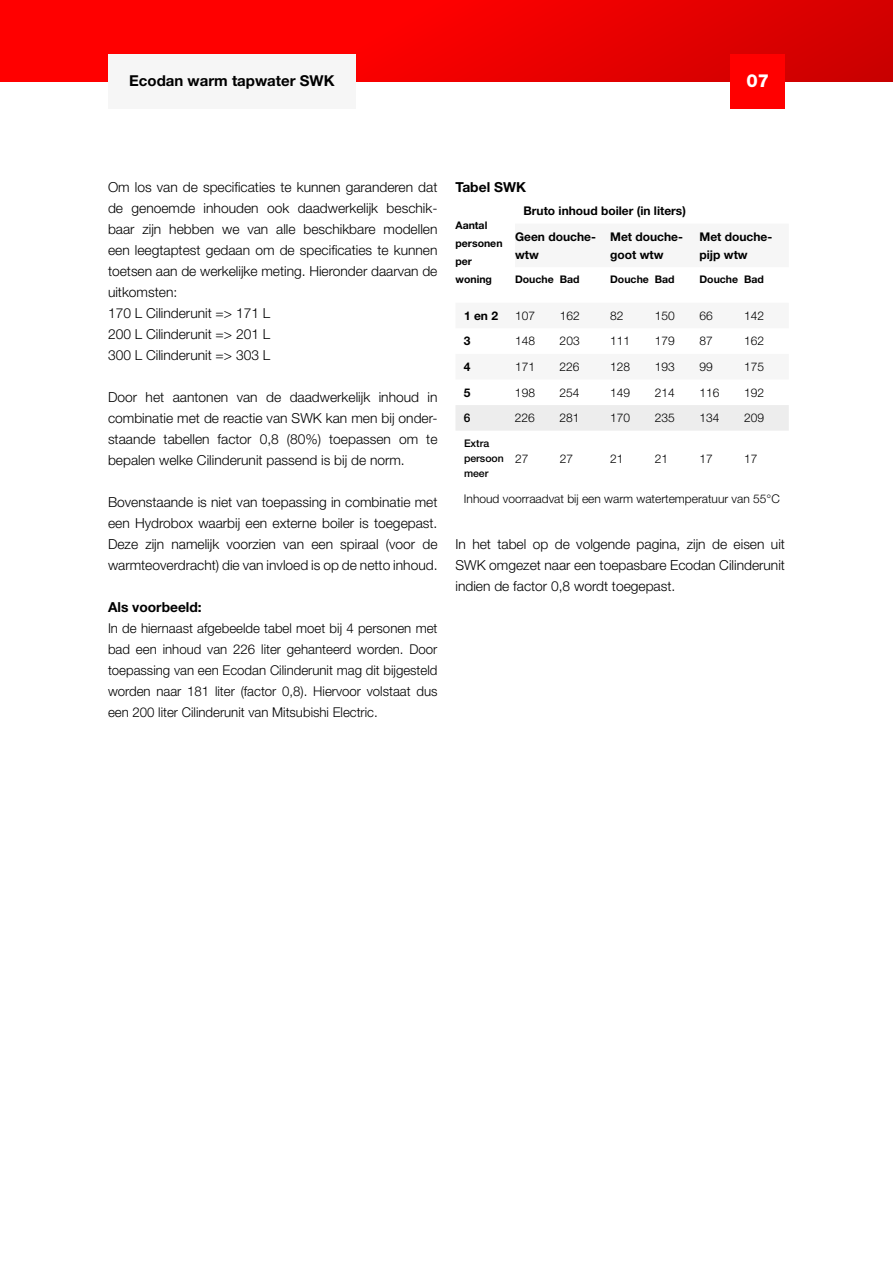
<style>
.page{position:relative;width:893px;height:1263px;background:#fff}
.page>*{position:absolute;margin:0;border:0;box-sizing:border-box;transform-origin:0 0}
.t1{font:800 18px "Helvetica Neue LT Std";color:#fff}
.t2{font:700 15px "Helvetica Neue LT Std";color:#000}
.t3{font:300 13.8px/21px "Helvetica Neue LT Std";color:#000;text-align:justify}
.t4{font:700 13.8px "Helvetica Neue LT Std";color:#000}
.t5{font:300 13.5px/21px "Helvetica Neue LT Std";color:#000;text-align:justify}
.t6{font:300 12px "Helvetica Neue LT Std";color:#000}
.t7{font:700 12px/18px "Helvetica Neue LT Std";color:#000}
.t8{font:500 12px "Helvetica Neue LT Std";color:#000}
.t9{font:700 10.5px/18px "Helvetica Neue LT Std";color:#000}
.t10{font:500 10.5px/15px "Helvetica Neue LT Std";color:#000}
</style>
<div class="page">
<div style="left:0;top:0;width:893px;height:81px;background:linear-gradient(to right,#f00,#d70000)"></div>
<div style="left:731px;top:54px;width:54px;height:54px;background:#f00"></div>
<div style="left:108px;top:54px;width:248px;height:54px;background:#f6f6f6"></div>
<div style="left:456px;top:405px;width:333px;height:26px;background:#ededed"></div>
<p class="t2" style="left:129px;top:72px;width:207px">Ecodan warm tapwater SWK</p>
<h1 class="t1" style="left:747px;top:70px;width:24px">07</h1>
<p class="t3" style="left:108px;top:176px;width:331px;text-align:left">Om los van de specificaties te kunnen garanderen dat de genoemde inhouden ook daadwerkelijk beschik&shy;baar zijn hebben we van alle beschikbare modellen een leegtaptest gedaan om de specificaties te kunnen toetsen aan de werkelijke meting. Hieronder daarvan de uitkomsten:<br>170 L Cilinderunit =&gt; 171 L<br>200 L Cilinderunit =&gt; 201 L<br>300 L Cilinderunit =&gt; 303 L</p>
<p class="t3" style="left:108px;top:386px;width:331px">Door het aantonen van de daadwerkelijk inhoud in combinatie met de reactie van SWK kan men bij onder&shy;staande tabellen factor 0,8 (80%) toepassen om te bepalen welke Cilinderunit passend is bij de norm.</p>
<p class="t3" style="left:108px;top:491px;width:331px">Bovenstaande is niet van toepassing in combinatie met een Hydrobox waarbij een externe boiler is toegepast.<br>Deze zijn namelijk voorzien van een spiraal (voor de warmteoverdracht) die van invloed is op de netto inhoud.</p>
<p class="t4" style="left:108px;top:599px;width:95px">Als voorbeeld:</p>
<p class="t5" style="left:108px;top:617px;width:331px">In de hiernaast afgebeelde tabel moet bij 4 personen met bad een inhoud van 226 liter gehanteerd worden. Door toepassing van een Ecodan Cilinderunit mag dit bijgesteld worden naar 181 liter (factor 0,8). Hiervoor volstaat dus een 200 liter Cilinderunit van Mitsubishi Electric.</p>
<p class="t4" style="left:455px;top:179px;width:72px">Tabel SWK</p>
<p class="t9" style="left:455px;top:216px;width:49px">Aantal personen per woning</p>
<p class="t7" style="left:515px;top:198px;width:172px;line-height:25.5px;text-indent:9px">Bruto inhoud boiler (in liters)<br>Geen douche-</p>
<p class="t7" style="left:515px;top:245px;width:25px">wtw</p>
<p class="t7" style="left:610px;top:227px;width:73px">Met douche&shy;goot wtw</p>
<p class="t7" style="left:699px;top:227px;width:73px">Met douche&shy;pijp wtw</p>
<p class="t9" style="left:515px;top:270px;width:66px">Douche Bad</p>
<p class="t9" style="left:610px;top:270px;width:66px">Douche Bad</p>
<p class="t9" style="left:699px;top:270px;width:66px">Douche Bad</p>
<p class="t7" style="left:464px;top:306px;width:36px">1 en 2</p>
<p class="t6" style="left:515px;top:308px;width:22px">107</p>
<p class="t6" style="left:560px;top:308px;width:22px">162</p>
<p class="t6" style="left:610px;top:308px;width:15px">82</p>
<p class="t6" style="left:655px;top:308px;width:22px">150</p>
<p class="t6" style="left:699px;top:308px;width:15px">66</p>
<p class="t6" style="left:744px;top:308px;width:22px">142</p>
<p class="t7" style="left:464px;top:332px;width:8px">3</p>
<p class="t6" style="left:515px;top:334px;width:22px">148</p>
<p class="t6" style="left:560px;top:334px;width:22px">203</p>
<p class="t6" style="left:610px;top:334px;width:22px">111</p>
<p class="t6" style="left:655px;top:334px;width:22px">179</p>
<p class="t6" style="left:699px;top:334px;width:15px">87</p>
<p class="t6" style="left:744px;top:334px;width:22px">162</p>
<p class="t7" style="left:464px;top:357px;width:8px">4</p>
<p class="t6" style="left:515px;top:359px;width:22px">171</p>
<p class="t6" style="left:560px;top:359px;width:22px">226</p>
<p class="t6" style="left:610px;top:359px;width:22px">128</p>
<p class="t6" style="left:655px;top:359px;width:22px">193</p>
<p class="t6" style="left:699px;top:359px;width:15px">99</p>
<p class="t6" style="left:744px;top:359px;width:22px">175</p>
<p class="t7" style="left:464px;top:383px;width:8px">5</p>
<p class="t6" style="left:515px;top:385px;width:22px">198</p>
<p class="t6" style="left:560px;top:385px;width:22px">254</p>
<p class="t6" style="left:610px;top:385px;width:22px">149</p>
<p class="t6" style="left:655px;top:385px;width:22px">214</p>
<p class="t6" style="left:699px;top:385px;width:22px">116</p>
<p class="t6" style="left:744px;top:385px;width:22px">192</p>
<p class="t8" style="left:464px;top:411px;width:8px">6</p>
<p class="t6" style="left:515px;top:410px;width:22px">226</p>
<p class="t6" style="left:560px;top:410px;width:22px">281</p>
<p class="t6" style="left:610px;top:410px;width:22px">170</p>
<p class="t6" style="left:655px;top:410px;width:22px">235</p>
<p class="t6" style="left:699px;top:410px;width:22px">134</p>
<p class="t6" style="left:744px;top:410px;width:22px">209</p>
<p class="t10" style="left:464px;top:435px;width:41px">Extra persoon meer</p>
<p class="t6" style="left:515px;top:451px;width:15px">27</p>
<p class="t6" style="left:560px;top:451px;width:15px">27</p>
<p class="t6" style="left:610px;top:451px;width:15px">21</p>
<p class="t6" style="left:655px;top:451px;width:15px">21</p>
<p class="t6" style="left:699px;top:451px;width:15px">17</p>
<p class="t6" style="left:744px;top:451px;width:15px">17</p>
<p class="t6" style="left:464px;top:491px;width:317px">Inhoud voorraadvat bij een warm watertemperatuur van 55°C</p>
<p class="t3" style="left:455px;top:533px;width:331px">In het tabel op de volgende pagina, zijn de eisen uit SWK omgezet naar een toepasbare Ecodan Cilinderunit indien de factor 0,8 wordt toegepast.</p>
</div>
